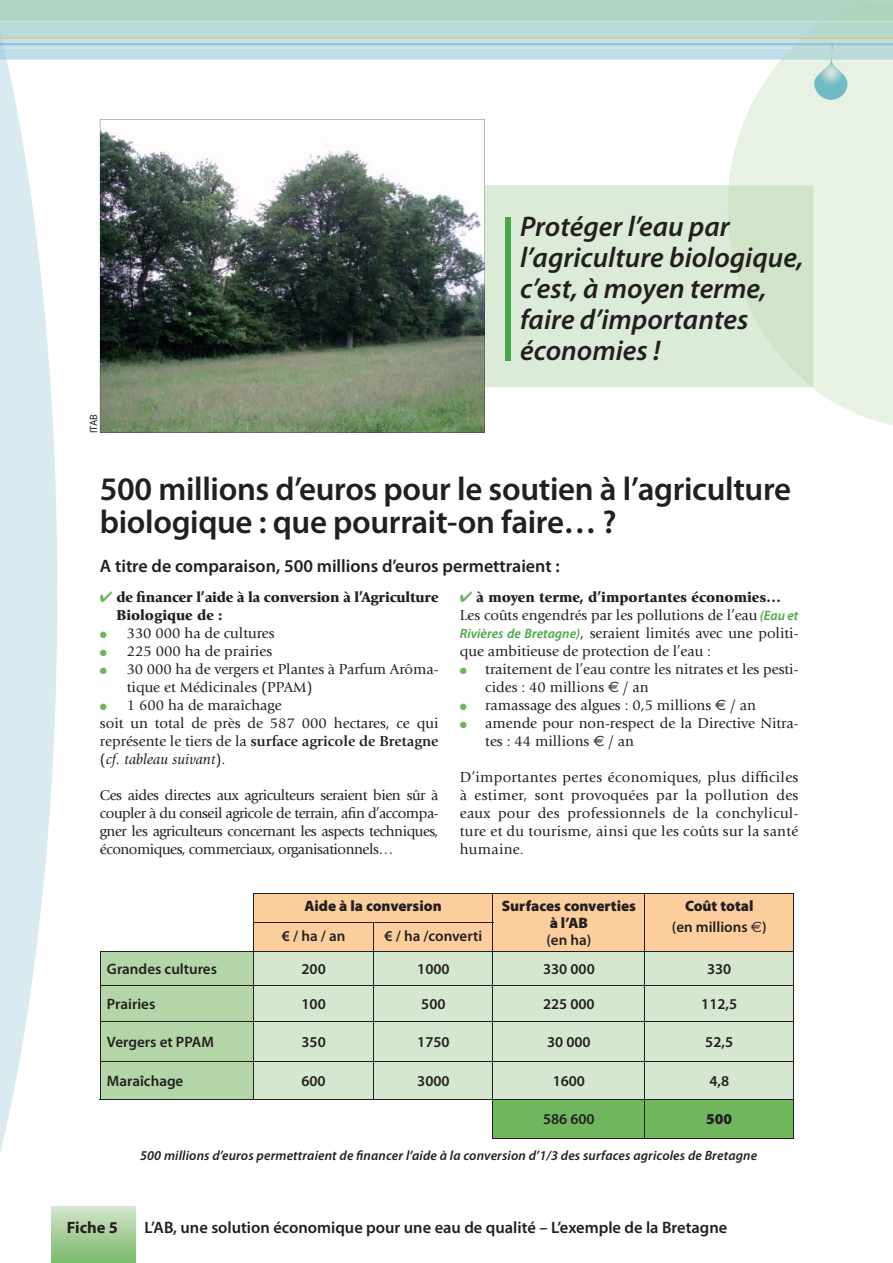
<style>
.page{position:relative;width:893px;height:1263px;background:#fff}
.page>*{position:absolute;margin:0;border:0;box-sizing:border-box;transform-origin:0 0}
.t1{font:600 33px/33px "Myriad Pro";letter-spacing:-.01em;color:#231f20}
.t2{font:italic 600 28.5px/31px "Myriad Pro";color:#231f20}
.t3{font:600 18px "Myriad Pro";color:#231f20}
.t4{font:600 16.5px "Myriad Pro";color:#231f20}
.t5{font:700 16.5px "Myriad Pro";color:#231f20}
.t6{font:600 15.15px/20.1px "Myriad Pro";color:#231f20;text-align:center}
.t7{font:900 15.15px/16.8px "Myriad Pro";color:#231f20;text-align:center}
.t8{font:15px/18px "Giovanni";color:#231f20}
.t9{font:900 15px/18px "Giovanni";letter-spacing:-.01em;color:#231f20}
.t10{font:italic 600 13.5px "Myriad Pro";letter-spacing:.01em;color:#231f20}
.t11{font:10.5px "Myriad Pro";color:#231f20}
.s1{color:#70b65f}
.s2{font-weight:700}
.s3{font-style:italic}
.s4{font-weight:900}
.s5{font-family:"Myriad Pro";font-weight:600;font-style:italic;font-size:13.5px;color:#48a942}
.s6{font-family:"Euro Sans"}
.s7{font-family:"Euro Sans";font-weight:400}
</style>
<div class="page">
<div style="left:51px;top:1206px;width:84px;height:57px;background:linear-gradient(to bottom,#d6e6cd,#79b869)"></div>
<svg style="left:728px;top:100px;width:165px;height:325px;background:#ebf3e7"></svg>
<svg style="left:0;top:100px;width:57px;height:1163px;fill:#d9eaf1"></svg>
<svg style="left:0;top:0;width:893px;height:100px"></svg>
<hr style="left:492px;top:1138px;width:302px;height:1px;background:#231f20">
<svg style="left:100px;top:893px;width:694px;height:245px;background:#d1daba"></svg>
<hr style="left:100px;top:951px;width:153px;height:1px;background:#231f20">
<div style="left:485px;top:185px;width:242px;height:202px;background:#dcebd7"></div>
<svg style="left:727px;top:185px;width:86px;height:202px;background:#d4e5cc"></svg>
<div style="left:506px;top:217px;width:5px;height:144px;background:#48a942"></div>
<svg style="left:100px;top:119px;width:385px;height:314px"></svg>
<p class="t11" style="left:90px;top:433px;width:21px;rotate:-90deg">ITAB</p>
<h2 class="t2" style="left:520px;top:212px;width:285px">Protéger l’eau par l’agriculture biologique, c’est, à moyen terme, faire d’importantes économies !</h2>
<h1 class="t1" style="left:100px;top:475px;width:693px">500 millions d’euros pour le soutien à l’agriculture biologique : que pourrait-on faire… ?</h1>
<p class="t3" style="left:100px;top:559px;width:461px">A titre de comparaison, 500 millions d’euros permettraient :</p>
<p class="t9" style="left:116px;top:590px;width:324px;text-indent:-16px"><span class="s1">✔</span> de financer l’aide à la conversion à l’Agriculture<br>Biologique de :</p>
<p class="t8" style="left:100px;top:626px;width:176px"><span class="s1">●</span> 330 000 ha de cultures</p>
<p class="t8" style="left:100px;top:644px;width:174px"><span class="s1">●</span> 225 000 ha de prairies</p>
<p class="t8" style="left:127px;top:662px;width:313px;text-indent:-27px"><span class="s1">●</span> 30 000 ha de vergers et Plantes à Parfum Arôma&shy;tique et Médicinales (PPAM)</p>
<p class="t8" style="left:100px;top:698px;width:340px"><span class="s1">●</span> 1 600 ha de maraîchage<br>soit un total de près de 587 000 hectares, ce qui représente le tiers de la <span class="s2">surface agricole de Bretagne </span>(<span class="s3">cf. tableau suivant</span>).</p>
<p class="t8" style="left:100px;top:788px;width:340px;text-align:justify">Ces aides directes aux agriculteurs seraient bien sûr à coupler à du conseil agricole de terrain, afin d’accompa&shy;gner les agriculteurs concernant les aspects techniques, économiques, commerciaux, organisationnels…</p>
<p class="t8" style="left:460px;top:590px;width:340px"><span class="s1">✔</span> <span class="s4">à moyen terme, d’importantes économies… </span>Les coûts engendrés par les pollutions de l’eau <span class="s5">(Eau et Rivières de Bretagne)</span>, seraient limités avec une politi&shy;que ambitieuse de protection de l’eau :</p>
<p class="t8" style="left:485px;top:662px;width:315px;text-indent:-26px"><span class="s1">●</span> traitement de l’eau contre les nitrates et les pesti&shy;cides : 40 millions <span class="s6">€</span> / an</p>
<p class="t8" style="left:460px;top:698px;width:298px"><span class="s1">●</span> ramassage des algues : 0,5 millions <span class="s6">€</span> / an</p>
<p class="t8" style="left:485px;top:716px;width:315px;text-indent:-26px"><span class="s1">●</span> amende pour non-respect de la Directive Nitra&shy;tes : 44 millions <span class="s6">€</span> / an</p>
<p class="t8" style="left:460px;top:770px;width:340px;text-align:justify">D’importantes pertes économiques, plus difficiles à estimer, sont provoquées par la pollution des eaux pour des professionnels de la conchylicul&shy;ture et du tourisme, ainsi que les coûts sur la santé humaine.</p>
<p class="t7" style="left:304px;top:899px;width:139px">Aide à la conversion</p>
<p class="t7" style="left:502px;top:899px;width:136px">Surfaces converties à l’AB</p>
<p class="t6" style="left:546px;top:931px;width:46px">(en ha)</p>
<p class="t6" style="left:282px;top:927px;width:65px">€ / ha / an</p>
<p class="t6" style="left:385px;top:927px;width:99px">€ / ha /converti</p>
<p class="t6" style="left:672px;top:897px;width:96px"><span class="s4">Coût total<br></span>(en millions <span class="s7">€</span>)</p>
<p class="t6" style="left:107px;top:960px;width:112px">Grandes cultures</p>
<p class="t6" style="left:301px;top:960px;width:26px">200</p>
<p class="t6" style="left:417px;top:960px;width:34px">1000</p>
<p class="t6" style="left:543px;top:960px;width:53px">330 000</p>
<p class="t6" style="left:707px;top:960px;width:26px">330</p>
<p class="t6" style="left:107px;top:995px;width:50px">Prairies</p>
<p class="t6" style="left:301px;top:995px;width:26px">100</p>
<p class="t6" style="left:421px;top:995px;width:26px">500</p>
<p class="t6" style="left:543px;top:995px;width:53px">225 000</p>
<p class="t6" style="left:701px;top:995px;width:37px">112,5</p>
<p class="t6" style="left:107px;top:1033px;width:108px">Vergers et PPAM</p>
<p class="t6" style="left:301px;top:1033px;width:26px">350</p>
<p class="t6" style="left:417px;top:1033px;width:34px">1750</p>
<p class="t6" style="left:547px;top:1033px;width:45px">30 000</p>
<p class="t6" style="left:705px;top:1033px;width:29px">52,5</p>
<p class="t6" style="left:107px;top:1072px;width:78px">Maraîchage</p>
<p class="t6" style="left:301px;top:1072px;width:26px">600</p>
<p class="t6" style="left:417px;top:1072px;width:34px">3000</p>
<p class="t6" style="left:553px;top:1072px;width:34px">1600</p>
<p class="t6" style="left:709px;top:1072px;width:21px">4,8</p>
<p class="t6" style="left:543px;top:1110px;width:53px">586 600</p>
<p class="t7" style="left:706px;top:1112px;width:27px">500</p>
<p class="t10" style="left:140px;top:1150px;width:619px">500 millions d’euros permettraient de financer l’aide à la conversion d’1/3 des surfaces agricoles de Bretagne</p>
<p class="t5" style="left:67px;top:1221px;width:53px">Fiche 5</p>
<p class="t4" style="left:145px;top:1221px;width:584px">L’AB, une solution économique pour une eau de qualité – L’exemple de la Bretagne</p>
</div>
